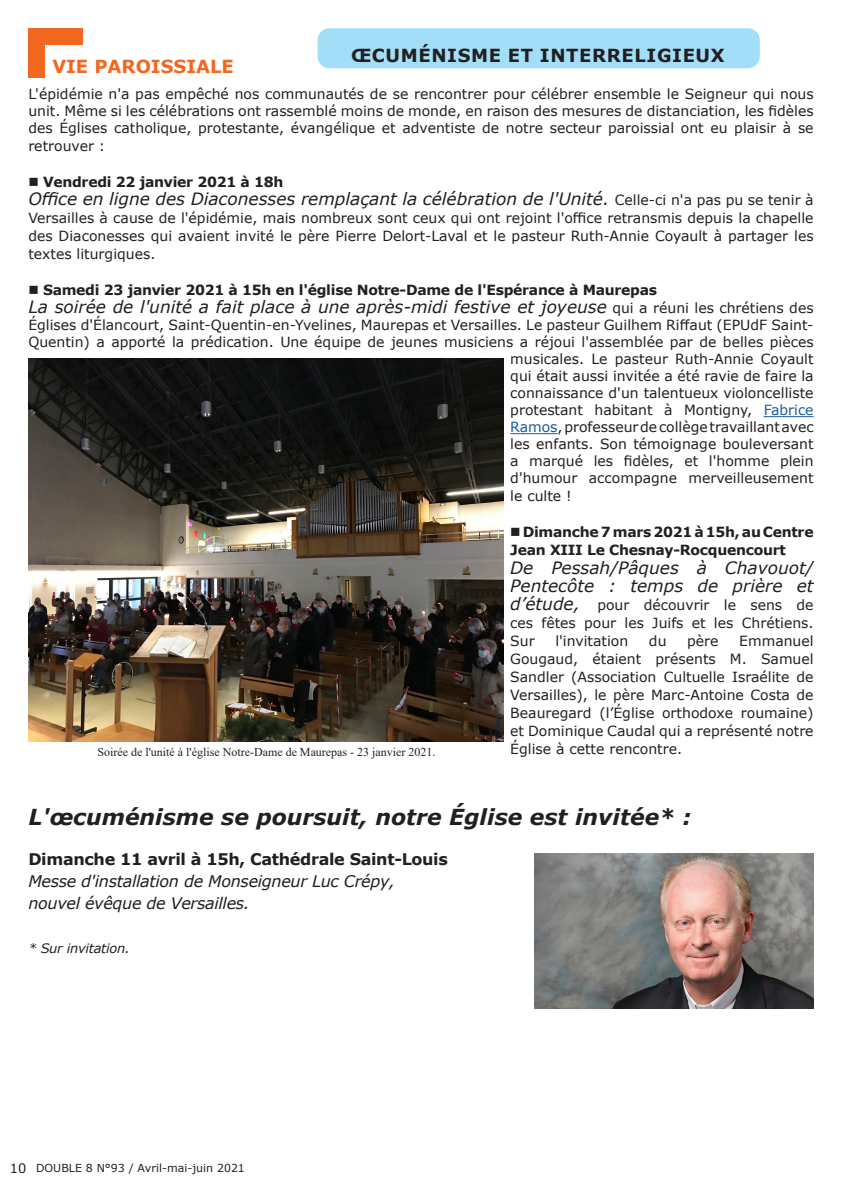
<style>
.page{position:relative;width:842px;height:1191px;background:#fff}
.page>*{position:absolute;margin:0;border:0;box-sizing:border-box;transform-origin:0 0}
.t1{font:italic 700 22px "Verdana";color:#231f20}
.t2{font:700 18px "Verdana";letter-spacing:.035em;color:#231f20}
.t3{font:700 18px "Verdana";color:#f36821}
.t4{font:italic 17px/18px "Verdana";color:#231f20}
.t5{font:italic 16px "Verdana";letter-spacing:-.02em;color:#231f20}
.t6{font:700 16px "Verdana";letter-spacing:-.02em;color:#231f20}
.t7{font:14px/18px "Verdana";color:#231f20;text-align:justify}
.t8{font:700 14px/18px "Verdana";letter-spacing:-.02em;color:#231f20}
.t9{font:italic 13px "Verdana";letter-spacing:-.02em;color:#231f20}
.t10{font:12px "Times New Roman";color:#231f20}
.t11{font:11px "Verdana";color:#231f20}
.s1{font-style:normal;font-size:14px}
.s2{color:#175d9e}
.s3{font-style:italic;font-size:17px}
.s4{font-size:13px}
</style>
<div class="page">
<hr style="left:764px;top:416px;width:50px;height:1px;background:#175d9e">
<hr style="left:510px;top:433px;width:48px;height:1px;background:#175d9e">
<svg style="left:28px;top:28px;width:55px;height:49px"></svg>
<div style="left:317px;top:28px;width:443px;height:40px;background:#a2def8;border-radius:12px"></div>
<img style="left:534px;top:853px;width:280px;height:155px">
<img style="left:28px;top:359px;width:475px;height:382px">
<p class="t3" style="left:52px;top:53px;width:183px">VIE PAROISSIALE</p>
<p class="t2" style="left:351px;top:42px;width:375px">ŒCUMÉNISME ET INTERRELIGIEUX</p>
<p class="t7" style="left:28px;top:85px;width:787px;line-height:17.3px">L'épidémie n'a pas empêché nos communautés de se rencontrer pour célébrer ensemble le Seigneur qui nous unit. Même si les célébrations ont rassemblé moins de monde, en raison des mesures de distanciation, les fidèles des Églises catholique, protestante, évangélique et adventiste de notre secteur paroissial ont eu plaisir à se retrouver :</p>
<p class="t8" style="left:28px;top:173px;width:257px">■ Vendredi 22 janvier 2021 à 18h</p>
<p class="t4" style="left:28px;top:190px;width:787px">Office en ligne des Diaconesses remplaçant la célébration de l'Unité. <span class="s1">Celle-ci n'a pas pu se tenir à</span></p>
<p class="t7" style="left:28px;top:209px;width:787px">Versailles à cause de l'épidémie, mais nombreux sont ceux qui ont rejoint l'office retransmis depuis la chapelle des Diaconesses qui avaient invité le père Pierre Delort-Laval et le pasteur Ruth-Annie Coyault à partager les textes liturgiques.</p>
<p class="t8" style="left:28px;top:281px;width:630px">■ Samedi 23 janvier 2021 à 15h en l'église Notre-Dame de l'Espérance à Maurepas</p>
<p class="t4" style="left:28px;top:298px;width:787px">La soirée de l'unité a fait place à une après-midi festive et joyeuse <span class="s1">qui a réuni les chrétiens des</span></p>
<p class="t7" style="left:28px;top:316px;width:787px">Églises d'Élancourt, Saint-Quentin-en-Yvelines, Maurepas et Versailles. Le pasteur Guilhem Riffaut (EPUdF Saint-</p>
<p class="t7" style="left:28px;top:333px;width:787px">Quentin) a apporté la prédication. Une équipe de jeunes musiciens a réjoui l'assemblée par de belles pièces</p>
<p class="t7" style="left:510px;top:350px;width:305px">musicales. Le pasteur Ruth-Annie Coyault</p>
<p class="t7" style="left:510px;top:367px;width:305px">qui était aussi invitée a été ravie de faire la</p>
<p class="t7" style="left:510px;top:384px;width:305px">connaissance d'un talentueux violoncelliste</p>
<p class="t7" style="left:510px;top:401px;width:305px">protestant habitant à Montigny, <span class="s2">Fabrice</span></p>
<p class="t7" style="left:510px;top:418px;width:305px"><span class="s2">Ramos</span>, professeur de collège travaillant avec</p>
<p class="t7" style="left:510px;top:435px;width:305px">les enfants. Son témoignage bouleversant</p>
<p class="t7" style="left:510px;top:452px;width:305px">a marqué les fidèles, et l'homme plein</p>
<p class="t7" style="left:510px;top:469px;width:305px">d'humour accompagne merveilleusement</p>
<p class="t7" style="left:510px;top:487px;width:63px">le culte !</p>
<p class="t8" style="left:510px;top:523px;width:305px">■ Dimanche 7 mars 2021 à 15h, au Centre<br>Jean XIII Le Chesnay-Rocquencourt</p>
<p class="t4" style="left:510px;top:558px;width:305px">De Pessah/Pâques à Chavouot/<br>Pentecôte : temps de prière et</p>
<p class="t7" style="left:510px;top:595px;width:305px"><span class="s3">d’étude,</span> pour découvrir le sens de ces fêtes pour les Juifs et les Chrétiens.<br>Sur</p>
<p class="t7" style="left:555px;top:631px;width:74px">l'invitation</p>
<p class="t7" style="left:649px;top:631px;width:19px">du</p>
<p class="t7" style="left:687px;top:631px;width:33px">père</p>
<p class="t7" style="left:510px;top:631px;width:305px;text-indent:229px">Emmanuel Gougaud, étaient présents M. Samuel Sandler (Association Cultuelle Israélite de Versailles), le père Marc-Antoine Costa de Beauregard (l’Église orthodoxe roumaine) et Dominique Caudal qui a représenté notre Église à cette rencontre.</p>
<p class="t10" style="left:97px;top:743px;width:340px">Soirée de l'unité à l'église Notre-Dame de Maurepas - 23 janvier 2021.</p>
<p class="t1" style="left:28px;top:801px;width:664px">L'œcuménisme se poursuit, notre Église est invitée* :</p>
<p class="t6" style="left:28px;top:847px;width:421px">Dimanche 11 avril à 15h, Cathédrale Saint-Louis</p>
<p class="t5" style="left:28px;top:869px;width:368px">Messe d'installation de Monseigneur Luc Crépy,</p>
<p class="t5" style="left:28px;top:891px;width:223px">nouvel évêque de Versailles.</p>
<p class="t9" style="left:28px;top:939px;width:103px">* Sur invitation.</p>
<p class="t11" style="left:10px;top:1160px;width:237px"><span class="s4">10</span> DOUBLE 8 N°93 / Avril-mai-juin 2021</p>
</div>
